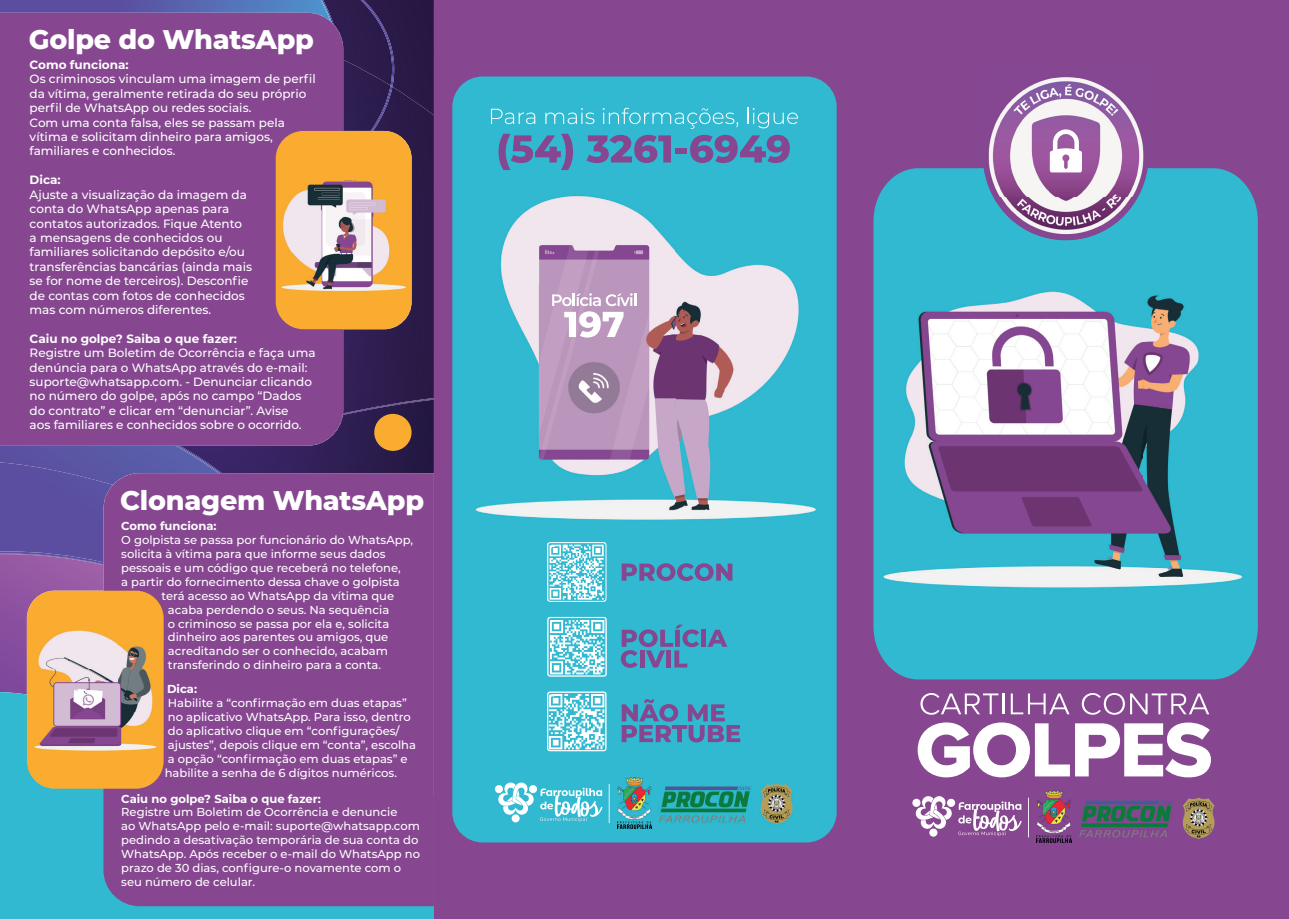
<style>
.page{position:relative;width:1289px;height:919px;background:#fff}
.page>*{position:absolute;margin:0;border:0;box-sizing:border-box;transform-origin:0 0}
.t1{font:800 27px "Montserrat";letter-spacing:-.01em;color:#fff}
.t2{font:500 12px/14.4px "Montserrat";color:#fff}
.t3{font:700 12px "Montserrat";color:#fff}
.t4{font:500 11.55px/13.8px "Montserrat";color:#fff}
.t5{font:700 11.55px "Montserrat";color:#fff}
</style>
<div class="page">
<img style="left:343px;top:87px;width:91px;height:311px">
<img style="left:333px;top:0;width:27px;height:60px">
<div style="left:343px;top:60px;width:27px;height:71px;background:#2f1e51"></div>
<svg style="left:0;top:0;width:321px;height:13px;background:#5a64ae"></svg>
<img style="left:332px;top:0;width:1px;height:13px">
<img style="left:321px;top:0;width:11px;height:13px">
<img style="left:362px;top:0;width:32px;height:87px">
<img style="left:391px;top:86px;width:1px;height:45px">
<img style="left:360px;top:0;width:33px;height:86px">
<img style="left:370px;top:86px;width:21px;height:45px">
<img style="left:222px;top:415px;width:212px;height:58px">
<img style="left:343px;top:398px;width:91px;height:1px">
<img style="left:343px;top:399px;width:91px;height:16px">
<svg style="left:0;top:446px;width:176px;height:27px;background:#5957a5"></svg>
<img style="left:220px;top:446px;width:2px;height:27px">
<img style="left:176px;top:446px;width:44px;height:27px">
<div style="left:0;top:462px;width:113px;height:89px;background:#5b4ea0"></div>
<svg style="left:0;top:564px;width:103px;height:119px;background:#8f54a1"></svg>
<img style="left:0;top:551px;width:103px;height:13px">
<div style="left:0;top:683px;width:434px;height:235px;background:#30b9d0"></div>
<div style="left:374px;top:414px;width:37px;height:37px;background:#faac30;border-radius:50%"></div>
<div style="left:0;top:13px;width:343px;height:433px;background:#864790"></div>
<div style="left:103px;top:473px;width:331px;height:433px;background:#864790"></div>
<div style="left:276px;top:131px;width:135px;height:198px;background:#faac30;border-radius:28px"></div>
<img style="left:281px;top:180px;width:125px;height:111px">
<div style="left:27px;top:590px;width:137px;height:198px;background:#faac30;border-radius:28px"></div>
<img style="left:34px;top:630px;width:123px;height:121px">
<div style="left:434px;top:0;width:421px;height:918px;background:#864790"></div>
<div style="left:452px;top:76px;width:384px;height:766px;background:#30b9d0;border-radius:30px"></div>
<svg style="left:621px;top:563px;width:111px;height:18px"></svg>
<div style="left:701px;top:629px;width:5px;height:17px;background:#864790"></div>
<svg style="left:708px;top:629px;width:19px;height:17px"></svg>
<svg style="left:620px;top:624px;width:79px;height:43px"></svg>
<svg style="left:621px;top:699px;width:119px;height:43px"></svg>
<svg style="left:491px;top:109px;width:44px;height:15px"></svg>
<svg style="left:545px;top:108px;width:49px;height:16px"></svg>
<svg style="left:603px;top:108px;width:135px;height:21px"></svg>
<svg style="left:747px;top:108px;width:51px;height:20px"></svg>
<svg style="left:498px;top:134px;width:75px;height:36px"></svg>
<svg style="left:586px;top:135px;width:85px;height:28px"></svg>
<div style="left:675px;top:149px;width:12px;height:5px;background:#864790"></div>
<svg style="left:690px;top:135px;width:99px;height:28px"></svg>
<img style="left:760px;top:783px;width:33px;height:42px">
<img style="left:659px;top:786px;width:92px;height:38px">
<svg style="left:495px;top:782px;width:107px;height:39px"></svg>
<hr style="left:608px;top:783px;width:1px;height:40px;background:#fff">
<img style="left:617px;top:777px;width:34px;height:51px">
<svg style="left:547px;top:542px;width:59px;height:59px"></svg>
<svg style="left:547px;top:691px;width:59px;height:60px"></svg>
<svg style="left:547px;top:617px;width:59px;height:59px"></svg>
<img style="left:475px;top:195px;width:341px;height:325px">
<svg style="left:552px;top:293px;width:84px;height:44px;background:#d3bcd4"></svg>
<svg style="left:535px;top:240px;width:7px;height:44px"></svg>
<div style="left:853px;top:0;width:435px;height:918px;background:#864790"></div>
<div style="left:873px;top:168px;width:384px;height:511px;background:#30b9d0"></div>
<svg style="left:920px;top:693px;width:78px;height:21px"></svg>
<hr style="left:1002px;top:693px;width:2px;height:21px;background:#fff">
<svg style="left:1010px;top:693px;width:59px;height:21px"></svg>
<svg style="left:1081px;top:693px;width:128px;height:21px"></svg>
<svg style="left:917px;top:722px;width:293px;height:55px"></svg>
<img style="left:880px;top:277px;width:367px;height:321px">
<img style="left:988px;top:77px;width:156px;height:91px">
<img style="left:978px;top:168px;width:174px;height:76px">
<svg style="left:1049px;top:129px;width:32px;height:43px"></svg>
<img style="left:1182px;top:797px;width:33px;height:42px">
<img style="left:1079px;top:800px;width:94px;height:38px">
<svg style="left:912px;top:796px;width:109px;height:40px"></svg>
<hr style="left:1028px;top:797px;width:1px;height:40px;background:#fff">
<img style="left:1036px;top:790px;width:34px;height:52px">
<h1 class="t1" style="left:29px;top:19px;width:286px">Golpe do WhatsApp</h1>
<p class="t3" style="left:30px;top:56px;width:101px">Como funciona:</p>
<p class="t2" style="left:30px;top:71px;width:288px">Os criminosos vinculam uma imagem de perfil da vítima, geralmente retirada do seu próprio perfil de WhatsApp ou redes sociais.<br>Com uma conta falsa, eles se passam pela vítima e solicitam dinheiro para amigos, familiares e conhecidos.</p>
<p class="t3" style="left:30px;top:171px;width:33px">Dica:</p>
<p class="t2" style="left:30px;top:187px;width:224px">Ajuste a visualização da imagem da conta do WhatsApp apenas para contatos autorizados. Fique Atento a mensagens de conhecidos ou familiares solicitando depósito e/ou transferências bancárias (ainda mais se for nome de terceiros). Desconfie de contas com fotos de conhecidos mas com números diferentes.</p>
<p class="t3" style="left:30px;top:330px;width:209px">Caiu no golpe? Saiba o que fazer:</p>
<p class="t2" style="left:30px;top:345px;width:287px">Registre um Boletim de Ocorrência e faça uma denúncia para o WhatsApp através do e-mail: suporte@whatsapp.com. - Denunciar clicando no número do golpe, após no campo “Dados do contrato” e clicar em “denunciar”. Avise<br>aos familiares e conhecidos sobre o ocorrido.</p>
<h1 class="t1" style="left:120px;top:480px;width:305px">Clonagem WhatsApp</h1>
<p class="t5" style="left:121px;top:518px;width:97px">Como funciona:</p>
<p class="t4" style="left:121px;top:532px;width:293px">O golpista se passa por funcionário do WhatsApp,</p>
<p class="t4" style="left:121px;top:546px;width:266px">solicita à vítima para que informe seus dados</p>
<p class="t4" style="left:121px;top:560px;width:281px">pessoais e um código que receberá no telefone,</p>
<p class="t4" style="left:121px;top:574px;width:280px">a partir do fornecimento dessa chave o golpista</p>
<p class="t4" style="left:162px;top:588px;width:234px">terá acesso ao WhatsApp da vítima que</p>
<p class="t4" style="left:168px;top:602px;width:223px">acaba perdendo o seus. Na sequência</p>
<p class="t4" style="left:168px;top:616px;width:223px">o criminoso se passa por ela e, solicita</p>
<p class="t4" style="left:168px;top:630px;width:222px">dinheiro aos parentes ou amigos, que</p>
<p class="t4" style="left:168px;top:643px;width:222px">acreditando ser o conhecido, acabam</p>
<p class="t4" style="left:168px;top:657px;width:215px">transferindo o dinheiro para a conta.</p>
<p class="t5" style="left:167px;top:681px;width:31px">Dica:</p>
<p class="t4" style="left:165px;top:695px;width:253px">Habilite a “confirmação em duas etapas” no aplicativo WhatsApp. Para isso, dentro do aplicativo clique em “configurações/ ajustes”, depois clique em “conta”, escolha a opção “confirmação em duas etapas” e habilite a senha de 6 dígitos numéricos.</p>
<p class="t5" style="left:121px;top:790px;width:201px">Caiu no golpe? Saiba o que fazer:</p>
<p class="t4" style="left:121px;top:804px;width:300px">Registre um Boletim de Ocorrência e denuncie<br>ao WhatsApp pelo e-mail: suporte@whatsapp.com pedindo a desativação temporária de sua conta do WhatsApp. Após receber o e-mail do WhatsApp no prazo de 30 dias, configure-o novamente com o seu número de celular.</p>
</div>
